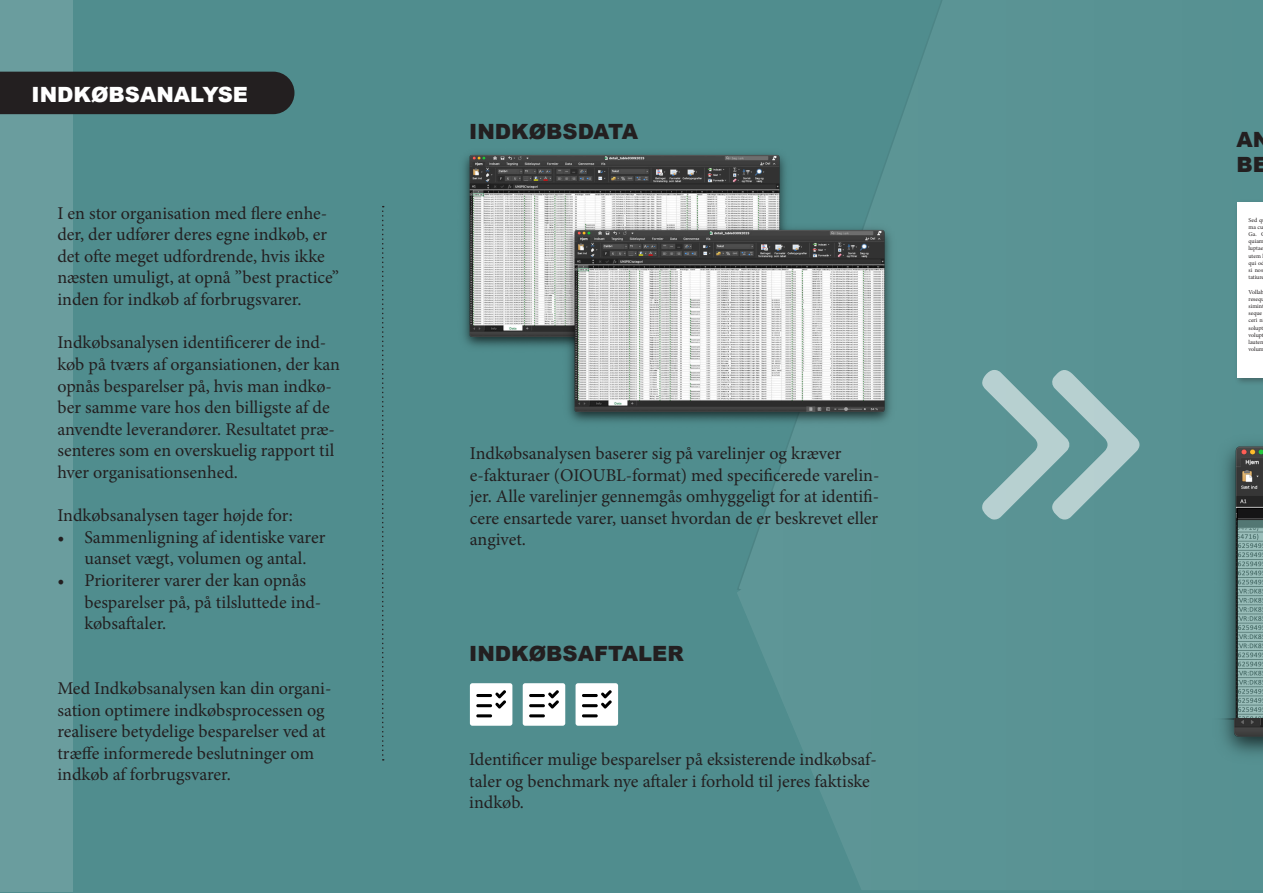
<style>
.page{position:relative;width:1263px;height:893px;background:#fff}
.page>*{position:absolute;margin:0;border:0;box-sizing:border-box;transform-origin:0 0}
.t1{font:900 21px/25.2px "Arial";color:#231f20}
.t2{font:900 21px "Arial";color:#fff}
.t3{font:18px/21.6px "Minion Pro";color:#231f20}
.t4{font:6px/7.2px "Minion Pro";color:#231f20}
</style>
<div class="page">
<div style="left:0;top:0;width:1263px;height:892px;background:#508d8e"></div>
<svg style="left:737px;top:452px;width:50px;height:258px;fill:#5d9596"></svg>
<div style="left:0;top:0;width:72px;height:892px;background:#6a9d9e"></div>
<svg style="left:788px;top:0;width:172px;height:890px;fill:#5b9495"></svg>
<div style="left:0;top:72px;width:294px;height:42px;background:#231f20"></div>
<svg style="left:382px;top:206px;width:2px;height:555px"></svg>
<div style="left:1234px;top:199px;width:29px;height:187px;background:#231f20;opacity:.36"></div>
<div style="left:1237px;top:202px;width:26px;height:176px;background:#fff"></div>
<svg style="left:982px;top:369px;width:158px;height:151px"></svg>
<img style="left:463px;top:147px;width:329px;height:200px">
<img style="left:561px;top:222px;width:336px;height:207px">
<img style="left:1222px;top:445px;width:41px;height:308px">
<svg style="left:1237px;top:508px;width:26px;height:211px;background:#779894"></svg>
<svg style="left:470px;top:683px;width:42px;height:43px;background:#dddede"></svg>
<svg style="left:575px;top:683px;width:43px;height:43px;background:#dcdddd"></svg>
<svg style="left:523px;top:683px;width:42px;height:43px;background:#dddede"></svg>
<p class="t2" style="left:32px;top:79px;width:218px">INDKØBSANALYSE</p>
<p class="t3" style="left:57px;top:202px;width:283px">I en stor organisation med flere enhe&shy;der, der udfører deres egne indkøb, er det ofte meget udfordrende, hvis ikke næsten umuligt, at opnå ”best practice” inden for indkøb af forbrugsvarer.</p>
<p class="t3" style="left:57px;top:332px;width:284px">Indkøbsanalysen identificerer de ind&shy;køb på tværs af organsiationen, der kan opnås besparelser på, hvis man indkø&shy;ber samme vare hos den billigste af de anvendte leverandører. Resultatet præ&shy;senteres som en overskuelig rapport til hver organisationsenhed.</p>
<p class="t3" style="left:57px;top:505px;width:237px">Indkøbsanalysen tager højde for:</p>
<p class="t3" style="left:57px;top:526px;width:269px;text-align:center">• Sammenligning af identiske varer uanset vægt, volumen og antal.</p>
<p class="t3" style="left:84px;top:569px;width:238px;text-indent:-27px">• Prioriterer varer der kan opnås besparelser på, på tilsluttede ind&shy;købsaftaler.</p>
<p class="t3" style="left:57px;top:677px;width:276px">Med Indkøbsanalysen kan din organi&shy;sation optimere indkøbsprocessen og realisere betydelige besparelser ved at træffe informerede beslutninger om indkøb af forbrugsvarer.</p>
<p class="t1" style="left:469px;top:118px;width:170px">INDKØBSDATA</p>
<p class="t3" style="left:470px;top:442px;width:411px">Indkøbsanalysen baserer sig på varelinjer og kræver e-fakturaer (OIOUBL-format) med specificerede varelin&shy;jer. Alle varelinjer gennemgås omhyggeligt for at identifi&shy;cere ensartede varer, uanset hvordan de er beskrevet eller angivet.</p>
<p class="t1" style="left:469px;top:641px;width:216px">INDKØBSAFTALER</p>
<p class="t3" style="left:469px;top:749px;width:409px">Identificer mulige besparelser på eksisterende indkøbsaf&shy;taler og benchmark nye aftaler i forhold til jeres faktiske indkøb.</p>
<p class="t1" style="left:1236px;top:126px;width:35px">AN<br>BE</p>
<p class="t4" style="left:1248px;top:216px;width:16px">Sed q ma cu</p>
<p class="t4" style="left:1248px;top:231px;width:17px">Ga. quiam luptae utem qui od si nos tatiure</p>
<p class="t4" style="left:1248px;top:288px;width:18px">Vollab resequ simint seque ceri n solupt volupt lautem volum</p>
</div>
